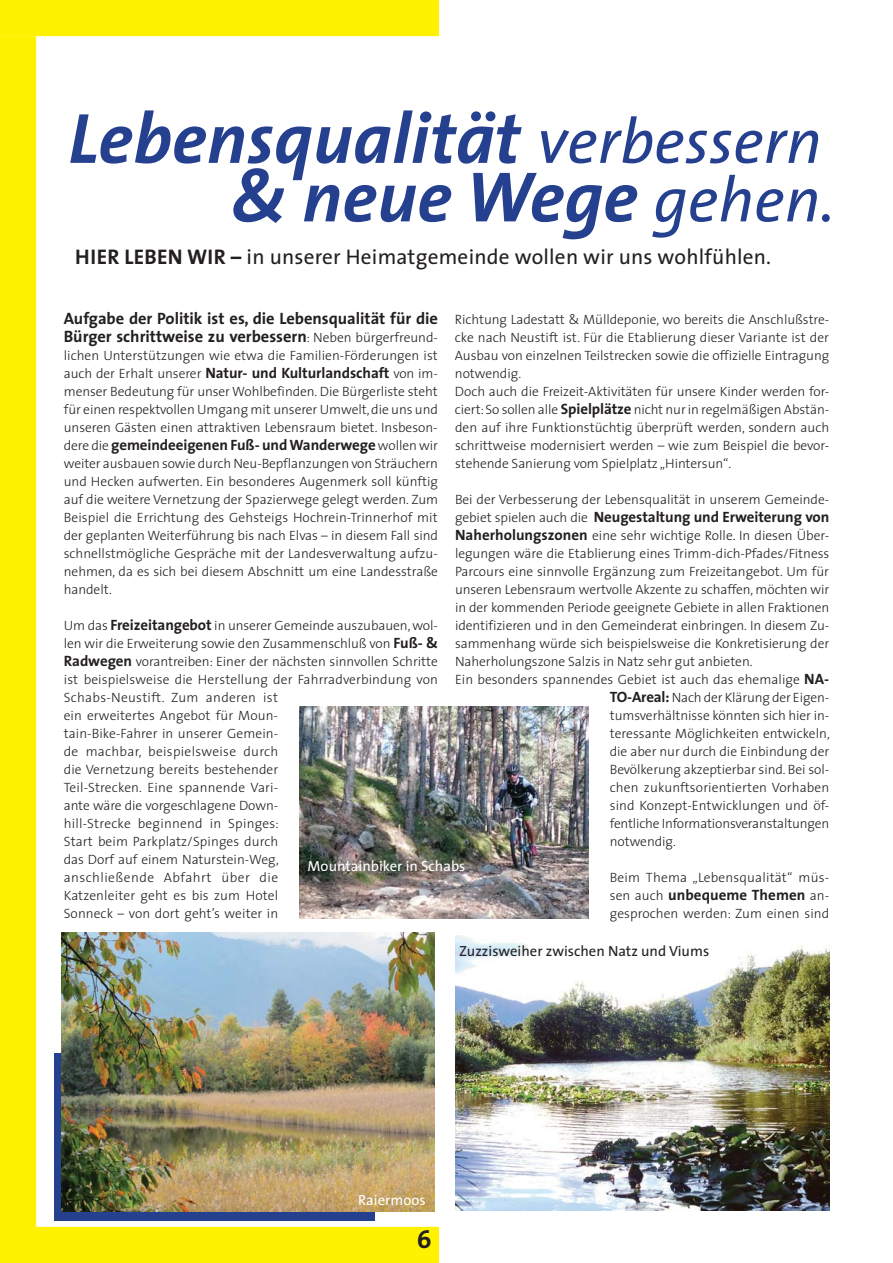
<style>
.page{position:relative;width:893px;height:1263px;background:#fff}
.page>*{position:absolute;margin:0;border:0;box-sizing:border-box;transform-origin:0 0}
.t1{font:italic 700 71.85px/58.5px "The Sans";color:#25408e;text-align:right}
.t2{font:700 25.5px "The Sans";color:#231f20}
.t3{font:21.3px "The Sans";letter-spacing:.01em;color:#231f20}
.t4{font:700 16.5px/18px "The Sans";color:#231f20}
.t5{font:700 15px "The Sans";letter-spacing:-.005em;color:#231f20}
.t6{font:14.7px "The Sans";color:#231f20}
.t7{font:14.7px "The Sans";color:#fff}
.t8{font:300 13.5px/18px "The Sans";letter-spacing:-.005em;color:#231f20;text-align:justify}
.t9{font:300 13.5px "The Sans";letter-spacing:.015em;color:#231f20}
.s1{font-weight:400;font-size:63.75px}
.s2{font-weight:700}
.s3{font-weight:300;font-size:13.5px}
.s4{font-weight:700;font-size:15px}
</style>
<div class="page">
<div style="left:0;top:0;width:439px;height:36px;background:#fff200"></div>
<div style="left:0;top:1227px;width:439px;height:36px;background:#fff200"></div>
<div style="left:0;top:36px;width:36px;height:1227px;background:#fff200"></div>
<div style="left:54px;top:1053px;width:320px;height:167px;background:#25408e"></div>
<img style="left:299px;top:707px;width:290px;height:211px">
<img style="left:455px;top:935px;width:374px;height:275px">
<img style="left:61px;top:932px;width:373px;height:280px">
<h1 class="t1" style="left:68px;top:112px;width:768px">Lebensqualität <span class="s1">verbessern </span>&amp; neue Wege <span class="s1">gehen.</span></h1>
<h3 class="t3" style="left:75px;top:248px;width:697px"><span class="s2">HIER LEBEN WIR –</span> in unserer Heimatgemeinde wollen wir uns wohlfühlen.</h3>
<p class="t4" style="left:64px;top:310px;width:376px">Aufgabe der Politik ist es, die Lebensqualität für die<br>Bürger schrittweise zu verbessern<span class="s3">: Neben bürgerfreund-</span></p>
<p class="t8" style="left:64px;top:348px;width:376px">lichen Unterstützungen wie etwa die Familien-Förderungen ist auch der Erhalt unserer <span class="s4">Natur- und Kulturlandschaft</span> von im&shy;menser Bedeutung für unser Wohlbefinden. Die Bürgerliste steht für einen respektvollen Umgang mit unserer Umwelt, die uns und unseren Gästen einen attraktiven Lebensraum bietet. Insbeson-</p>
<p class="t5" style="left:64px;top:437px;width:376px"><span class="s3">dere die</span> gemeindeeigenen Fuß- und Wanderwege <span class="s3">wollen wir</span></p>
<p class="t8" style="left:64px;top:456px;width:376px">weiter ausbauen sowie durch Neu-Bepflanzungen von Sträuchern und Hecken aufwerten. Ein besonderes Augenmerk soll künftig auf die weitere Vernetzung der Spazierwege gelegt werden. Zum Beispiel die Errichtung des Gehsteigs Hochrein-Trinnerhof mit der geplanten Weiterführung bis nach Elvas – in diesem Fall sind schnellstmögliche Gespräche mit der Landesverwaltung aufzu&shy;nehmen, da es sich bei diesem Abschnitt um eine Landesstraße handelt.</p>
<p class="t8" style="left:64px;top:618px;width:376px;text-align:left">Um das <span class="s4">Freizeitangebot</span> in unserer Gemeinde auszubauen, wol&shy;len wir die Erweiterung sowie den Zusammenschluß von <span class="s4">Fuß- &amp; Radwegen</span> vorantreiben: Einer der nächsten sinnvollen Schritte ist beispielsweise die Herstellung der Fahrradverbindung von Schabs-Neustift. Zum anderen ist<br>ein erweitertes Angebot für Moun-<br>tain-Bike-Fahrer in unserer Gemein-<br>de machbar, beispielsweise durch<br>die Vernetzung bereits bestehender<br>Teil-Strecken. Eine spannende Vari-<br>ante wäre die vorgeschlagene Down-<br>hill-Strecke beginnend in Spinges:<br>Start beim Parkplatz/Spinges durch<br>das Dorf auf einem Naturstein-Weg,<br>anschließende Abfahrt über die<br>Katzenleiter geht es bis zum Hotel<br>Sonneck – von dort geht’s weiter in</p>
<p class="t8" style="left:455px;top:312px;width:376px;text-align:left">Richtung Ladestatt &amp; Mülldeponie, wo bereits die Anschlußstre&shy;cke nach Neustift ist. Für die Etablierung dieser Variante ist der Ausbau von einzelnen Teilstrecken sowie die offizielle Eintragung notwendig.<br>Doch auch die Freizeit-Aktivitäten für unsere Kinder werden for&shy;ciert: So sollen alle <span class="s4">Spielplätze</span> nicht nur in regelmäßigen Abstän&shy;den auf ihre Funktionstüchtig überprüft werden, sondern auch schrittweise modernisiert werden – wie zum Beispiel die bevor&shy;stehende Sanierung vom Spielplatz „Hintersun“.</p>
<p class="t8" style="left:455px;top:492px;width:376px">Bei der Verbesserung der Lebensqualität in unserem Gemeinde-</p>
<p class="t5" style="left:455px;top:509px;width:376px"><span class="s3">gebiet spielen auch die</span> Neugestaltung und Erweiterung von</p>
<p class="t8" style="left:455px;top:528px;width:376px"><span class="s4">Naherholungszonen</span> eine sehr wichtige Rolle. In diesen Über-</p>
<p class="t8" style="left:455px;top:546px;width:376px">legungen wäre die Etablierung eines Trimm-dich-Pfades/Fitness</p>
<p class="t8" style="left:455px;top:564px;width:375px">Parcours eine sinnvolle Ergänzung zum Freizeitangebot. Um für</p>
<p class="t8" style="left:455px;top:582px;width:376px">unseren Lebensraum wertvolle Akzente zu schaffen, möchten wir</p>
<p class="t8" style="left:455px;top:600px;width:376px">in der kommenden Periode geeignete Gebiete in allen Fraktionen</p>
<p class="t8" style="left:455px;top:618px;width:376px">identifizieren und in den Gemeinderat einbringen. In diesem Zu-</p>
<p class="t8" style="left:455px;top:636px;width:376px">sammenhang würde sich beispielsweise die Konkretisierung der</p>
<p class="t8" style="left:455px;top:654px;width:299px">Naherholungszone Salzis in Natz sehr gut anbieten.</p>
<p class="t8" style="left:455px;top:672px;width:376px">Ein besonders spannendes Gebiet ist auch das ehemalige <span class="s4">NA-</span></p>
<p class="t8" style="left:610px;top:690px;width:221px"><span class="s4">TO-Areal:</span> Nach der Klärung der Eigen-</p>
<p class="t8" style="left:610px;top:708px;width:221px">tumsverhältnisse könnten sich hier in-</p>
<p class="t8" style="left:610px;top:726px;width:222px">teressante Möglichkeiten entwickeln,</p>
<p class="t8" style="left:610px;top:744px;width:221px">die aber nur durch die Einbindung der</p>
<p class="t8" style="left:610px;top:762px;width:221px">Bevölkerung akzeptierbar sind. Bei sol-</p>
<p class="t8" style="left:610px;top:780px;width:221px">chen zukunftsorientierten Vorhaben</p>
<p class="t8" style="left:610px;top:798px;width:221px">sind Konzept-Entwicklungen und öf-</p>
<p class="t8" style="left:610px;top:816px;width:221px">fentliche Informationsveranstaltungen</p>
<p class="t8" style="left:610px;top:834px;width:68px">notwendig.</p>
<p class="t9" style="left:610px;top:872px;width:221px">Beim Thema „Lebensqualität“ müs-</p>
<p class="t5" style="left:610px;top:887px;width:221px"><span class="s3">sen auch</span> unbequeme Themen <span class="s3">an-</span></p>
<p class="t8" style="left:610px;top:906px;width:221px">gesprochen werden: Zum einen sind</p>
<p class="t7" style="left:308px;top:860px;width:159px">Mountainbiker in Schabs</p>
<p class="t6" style="left:459px;top:945px;width:251px">Zuzzisweiher zwischen Natz und Viums</p>
<p class="t7" style="left:358px;top:1194px;width:69px">Raiermoos</p>
<h2 class="t2" style="left:417px;top:1226px;width:16px">6</h2>
</div>
